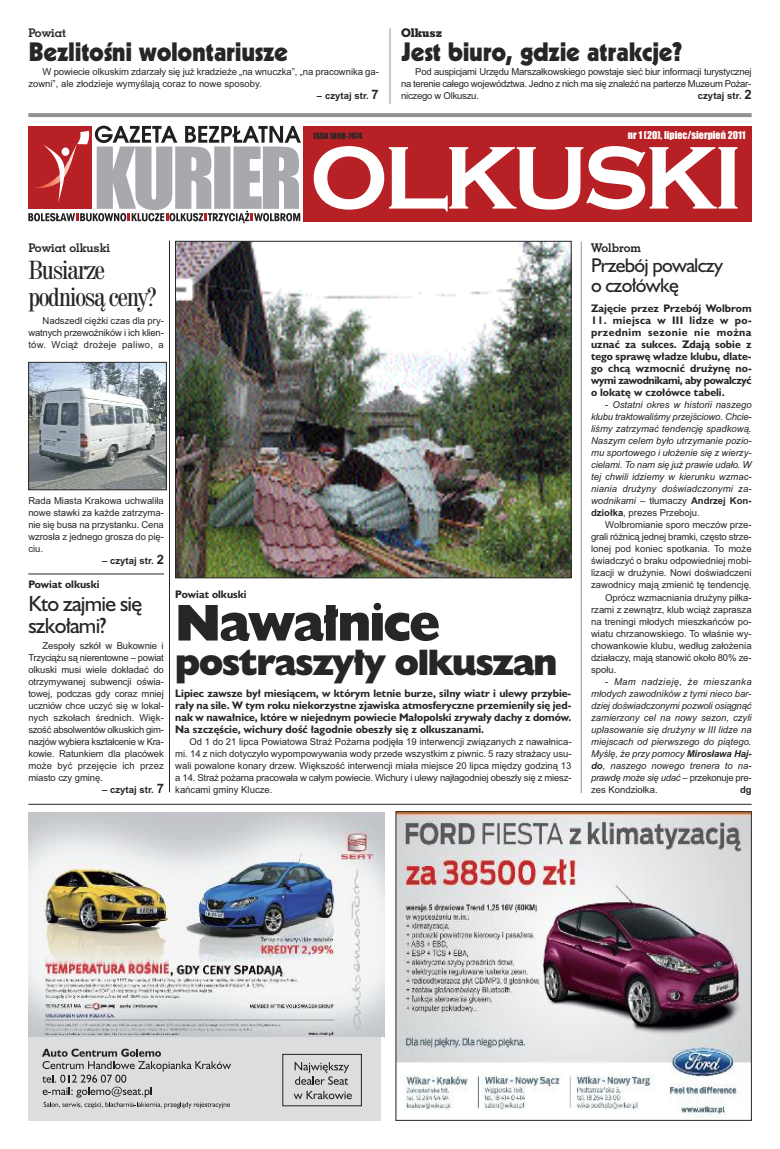
<style>
.page{position:relative;width:780px;height:1149px;background:#fff}
.page>*{position:absolute;margin:0;border:0;box-sizing:border-box;transform-origin:0 0}
.t1{font:52px "Humanst 521 X Bd EU";letter-spacing:-.035em;color:#272627}
.t2{font:37px "Humanst 521 X Bd EU";letter-spacing:-.035em;color:#272627}
.t3{font:26px "Geometric 231 Hv EU";letter-spacing:-.015em;color:#272627}
.t4{font:26px/27px "Century 725 Cn EU";letter-spacing:-.05em;color:#272627}
.t5{font:22px/22px "Humanst 521 EU";letter-spacing:-.035em;color:#272627}
.t6{font:20px/20px "Humanst 521 EU";letter-spacing:-.035em;color:#272627}
.t7{font:12px "Geo Slab 703 Bd EU";color:#272627}
.t8{font:12px "Geo Slab 703 X Bd EU";color:#272627}
.t9{font:700 11px/12px "Humanst 521 EU";color:#272627;text-align:justify}
.t10{font:10px "Impact";color:#fff}
.t11{font:9.5px/12px "Arial";color:#272627;text-align:justify}
.t12{font:italic 9.5px/12px "Arial";color:#272627;text-align:justify}
.t13{font:700 9.5px "Arial";letter-spacing:.005em;color:#272627}
.t14{font:9.5px "Arial";letter-spacing:-.02em;color:#272627}
.t15{font:8px "Impact";color:#272627}
.s1{font-size:13px}
.s2{font-style:normal}
.s3{font-weight:700;font-style:normal}
.s4{font-weight:700}
</style>
<div class="page">
<hr style="left:28px;top:113px;width:723px;height:4px;background:#939393">
<hr style="left:389px;top:28px;width:1px;height:76px;background:#939393">
<hr style="left:580px;top:241px;width:1px;height:551px;background:#939393">
<div style="left:303px;top:126px;width:448px;height:95px;background:#b72025"></div>
<svg style="left:313px;top:146px;width:424px;height:65px"></svg>
<svg style="left:28px;top:126px;width:273px;height:97px"></svg>
<img style="left:177px;top:243px;width:392px;height:333px">
<div style="left:175px;top:241px;width:396px;height:337px;border:1px solid #272627"></div>
<hr style="left:169px;top:240px;width:1px;height:552px;background:#272627">
<img style="left:30px;top:364px;width:135px;height:124px">
<div style="left:28px;top:362px;width:139px;height:128px;border:1px solid #272627"></div>
<hr style="left:28px;top:573px;width:136px;height:1px;background:#272627">
<hr style="left:28px;top:803px;width:723px;height:1px;background:#272627">
<img style="left:28px;top:812px;width:356px;height:224px">
<img style="left:397px;top:813px;width:352px;height:305px">
<div style="left:28px;top:1037px;width:353px;height:83px;background:#dcdddf"></div>
<svg style="left:42px;top:1048px;width:189px;height:60px"></svg>
<svg style="left:294px;top:1062px;width:55px;height:22px"></svg>
<svg style="left:293px;top:1090px;width:59px;height:8px"></svg>
<div style="left:282px;top:1053px;width:79px;height:52px;border:1px solid #231f20"></div>
<p class="t7" style="left:28px;top:25px;width:39px">Powiat</p>
<h3 class="t3" style="left:28px;top:35px;width:261px">Bezlitośni wolontariusze</h3>
<p class="t11" style="left:28px;top:66px;width:352px;text-indent:14px">W powiecie olkuskim zdarzały się już kradzieże „na wnuczka”, „na pracownika ga&shy;zowni”, ale złodzieje wymyślają coraz to nowe sposoby.</p>
<p class="t13" style="left:317px;top:90px;width:63px">– czytaj str. <span class="s1">7</span></p>
<p class="t8" style="left:401px;top:25px;width:43px">Olkusz</p>
<h3 class="t3" style="left:401px;top:35px;width:283px">Jest biuro, gdzie atrakcje?</h3>
<p class="t11" style="left:401px;top:66px;width:352px;text-indent:14px">Pod auspicjami Urzędu Marszałkowskiego powstaje sieć biur informacji turystycznej na terenie całego województwa. Jedno z nich ma się znaleźć na parterze Muzeum Pożar&shy;niczego w Olkuszu.</p>
<p class="t13" style="left:697px;top:90px;width:55px">czytaj str. <span class="s1">2</span></p>
<p class="t15" style="left:313px;top:131px;width:51px">ISSN 1898-7974</p>
<p class="t10" style="left:627px;top:129px;width:119px">nr 1 (20), lipiec/sierpień 2011</p>
<p class="t7" style="left:28px;top:240px;width:83px">Powiat olkuski</p>
<h3 class="t4" style="left:28px;top:256px;width:131px">Busiarze podniosą ceny?</h3>
<p class="t11" style="left:28px;top:315px;width:137px;text-indent:14px">Nadszedł ciężki czas dla pry&shy;watnych przewoźników i ich klien&shy;tów. Wciąż drożeje paliwo, a</p>
<p class="t11" style="left:28px;top:495px;width:137px">Rada Miasta Krakowa uchwaliła nowe stawki za każde zatrzyma&shy;nie się busa na przystanku. Cena wzrosła z jednego grosza do pię&shy;ciu.</p>
<p class="t13" style="left:102px;top:555px;width:63px">– czytaj str. <span class="s1">2</span></p>
<p class="t9" style="left:28px;top:578px;width:73px">Powiat olkuski</p>
<h3 class="t5" style="left:28px;top:591px;width:115px">Kto zajmie się szkołami?</h3>
<p class="t11" style="left:28px;top:639px;width:137px;text-indent:14px">Zespoły szkół w Bukownie i Trzyciążu są nierentowne – powiat olkuski musi wiele dokładać do otrzymywanej subwencji oświa&shy;towej, podczas gdy coraz mniej uczniów chce uczyć się w lokal&shy;nych szkołach średnich. Więk&shy;szość absolwentów olkuskich gim&shy;nazjów wybiera kształcenie w Kra&shy;kowie. Ratunkiem dla placówek może być przejęcie ich przez miasto czy gminę.</p>
<p class="t13" style="left:102px;top:783px;width:63px">– czytaj str. <span class="s1">7</span></p>
<p class="t9" style="left:175px;top:587px;width:73px">Powiat olkuski</p>
<h1 class="t1" style="left:175px;top:590px;width:266px">Nawałnice</h1>
<h2 class="t2" style="left:175px;top:638px;width:383px">postraszyły olkuszan</h2>
<p class="t9" style="left:175px;top:686px;width:398px">Lipiec zawsze był miesiącem, w którym letnie burze, silny wiatr i ulewy przybie&shy;rały na sile. W tym roku niekorzystne zjawiska atmosferyczne przemieniły się jed&shy;nak w nawałnice, które w niejednym powiecie Małopolski zrywały dachy z domów.<br>Na szczęście, wichury dość łagodnie obeszły się z olkuszanami.</p>
<p class="t11" style="left:175px;top:735px;width:397px;text-indent:14px">Od 1 do 21 lipca Powiatowa Straż Pożarna podjęła 19 interwencji związanych z nawałnica&shy;mi. 14 z nich dotyczyło wypompowywania wody przede wszystkim z piwnic. 5 razy strażacy usu&shy;wali powalone konary drzew. Większość interwencji miała miejsce 20 lipca między godziną 13 a 14. Straż pożarna pracowała w całym powiecie. Wichury i ulewy najłagodniej obeszły się z miesz&shy;kańcami gminy Klucze.</p>
<p class="t7" style="left:591px;top:240px;width:51px">Wolbrom</p>
<h3 class="t6" style="left:591px;top:255px;width:133px">Przebój powalczy o czołówkę</h3>
<p class="t9" style="left:591px;top:302px;width:162px">Zajęcie przez Przebój Wolbrom</p>
<p class="t9" style="left:591px;top:314px;width:162px">11. miejsca w III lidze w po&shy;przednim sezonie nie można uznać za sukces. Zdają sobie z tego sprawę władze klubu, dlate&shy;go chcą wzmocnić drużynę no&shy;wymi zawodnikami, aby powalczyć o lokatę w czołówce tabeli.</p>
<p class="t12" style="left:591px;top:399px;width:162px;text-indent:14px"><span class="s2">-</span> Ostatni okres w historii naszego klubu traktowaliśmy przejściowo. Chcie&shy;liśmy zatrzymać tendencję spadkową.<br>Naszym celem było utrzymanie pozio&shy;mu sportowego i ułożenie się z wierzy&shy;cielami. To nam się już prawie udało. W tej chwili idziemy w kierunku wzmac&shy;niania drużyny doświadczonymi za&shy;wodnikami <span class="s2">– tłumaczy</span> <span class="s3">Andrzej Kon&shy;dziołka</span><span class="s2">, prezes Przeboju.</span></p>
<p class="t11" style="left:605px;top:519px;width:148px">Wolbromianie sporo meczów prze-</p>
<p class="t14" style="left:591px;top:531px;width:162px">grali różnicą jednej bramki, często strze-</p>
<p class="t11" style="left:591px;top:543px;width:162px">lonej pod koniec spotkania. To może</p>
<p class="t11" style="left:591px;top:555px;width:162px">świadczyć o braku odpowiedniej mobi-</p>
<p class="t11" style="left:591px;top:567px;width:162px">lizacji w drużynie. Nowi doświadczeni</p>
<p class="t11" style="left:591px;top:579px;width:162px">zawodnicy mają zmienić tę tendencję.</p>
<p class="t11" style="left:605px;top:591px;width:148px">Oprócz wzmacniania drużyny piłka-</p>
<p class="t11" style="left:591px;top:603px;width:162px">rzami z zewnątrz, klub wciąż zaprasza</p>
<p class="t11" style="left:591px;top:615px;width:162px">na treningi młodych mieszkańców po-</p>
<p class="t11" style="left:591px;top:627px;width:162px">wiatu chrzanowskiego. To właśnie wy-</p>
<p class="t11" style="left:591px;top:639px;width:162px">chowankowie klubu, według założenia</p>
<p class="t11" style="left:591px;top:651px;width:162px">działaczy, mają stanowić około 80% ze-</p>
<p class="t11" style="left:591px;top:663px;width:27px">społu.</p>
<p class="t12" style="left:591px;top:675px;width:162px;text-indent:14px"><span class="s2">-</span> Mam nadzieję, że mieszanka młodych zawodników z tymi nieco bar&shy;dziej doświadczonymi pozwoli osiągnąć zamierzony cel na nowy sezon, czyli uplasowanie się drużyny w III lidze na miejscach od pierwszego do piątego.<br>Myślę, że przy pomocy <span class="s4">Mirosława Haj&shy;do</span>, naszego nowego trenera to na&shy;prawdę może się udać <span class="s2">– przekonuje pre&shy;zes Kondziołka.</span></p>
<p class="t13" style="left:740px;top:783px;width:13px">dg</p>
</div>
